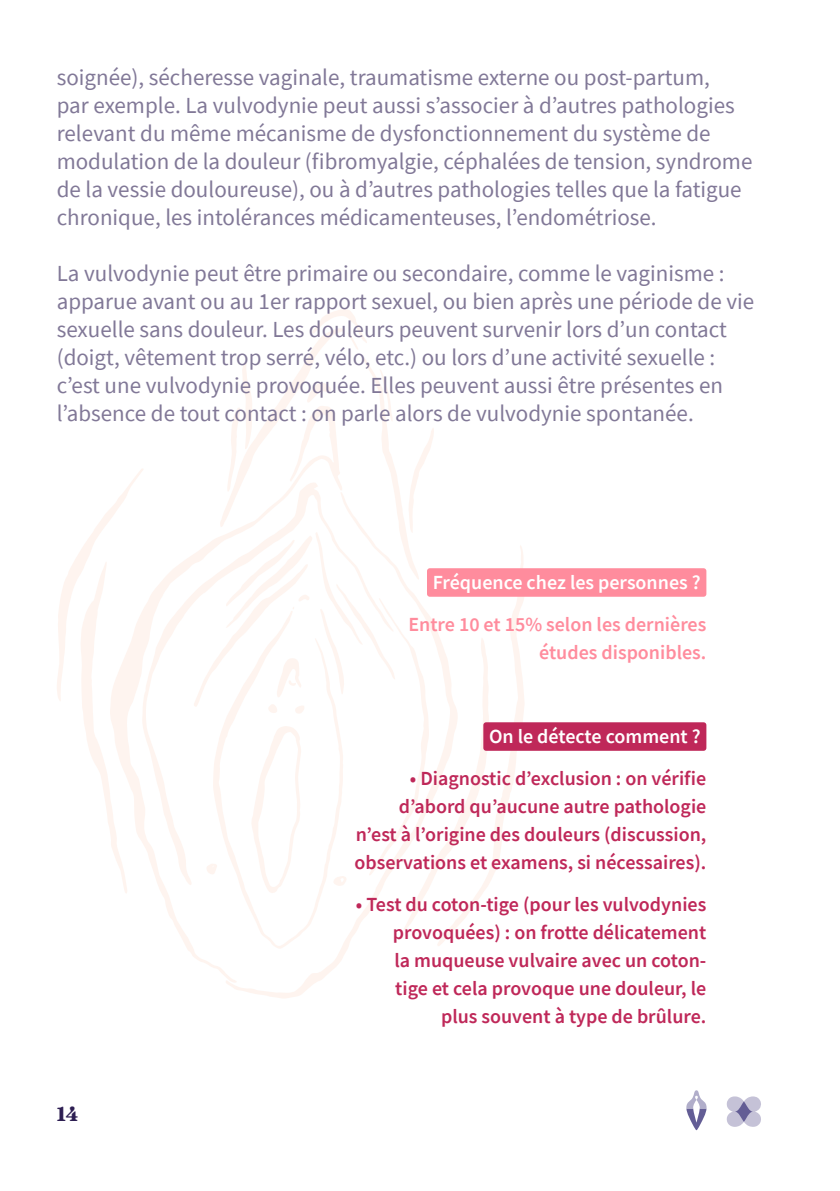
<style>
.page{position:relative;width:840px;height:1191px;background:#fff}
.page>*{position:absolute;margin:0;border:0;box-sizing:border-box;transform-origin:0 0}
.corps_1{font:23px/28px "Source Sans Pro";color:#817897}
.t1{font:600 20px/28px "Source Sans Pro";color:#bf2859;text-align:right}
.Corps_1_bold{font:600 20px/28px "Source Sans Pro";color:#ff8c9d;text-align:right}
.Corps_1_block{font:600 20px "Source Sans Pro";color:#fff}
.t2{font:700 20px "Fraunces 72 pt Soft";color:#2d1e52}
</style>
<div class="page">
<svg style="left:726px;top:1096px;width:34px;height:31px"></svg>
<svg style="left:686px;top:1090px;width:20px;height:40px"></svg>
<svg style="left:143px;top:555px;width:50px;height:330px"></svg>
<svg style="left:225px;top:946px;width:124px;height:52px"></svg>
<svg style="left:57px;top:469px;width:86px;height:424px"></svg>
<svg style="left:193px;top:309px;width:331px;height:637px"></svg>
<div style="left:427px;top:568px;width:279px;height:29px;background:#ff8c9d;border-radius:3px"></div>
<div style="left:483px;top:722px;width:223px;height:29px;background:#bf2859;border-radius:3px"></div>
<p class="corps_1" style="left:57px;top:63px;width:696px">soignée), sécheresse vaginale, traumatisme externe ou post-partum,<br>par exemple. La vulvodynie peut aussi s’associer à d’autres pathologies relevant du même mécanisme de dysfonctionnement du système de modulation de la douleur (fibromyalgie, céphalées de tension, syndrome de la vessie douloureuse), ou à d’autres pathologies telles que la fatigue chronique, les intolérances médicamenteuses, l’endométriose.</p>
<p class="corps_1" style="left:57px;top:259px;width:698px">La vulvodynie peut être primaire ou secondaire, comme le vaginisme : apparue avant ou au 1er rapport sexuel, ou bien après une période de vie sexuelle sans douleur. Les douleurs peuvent survenir lors d’un contact (doigt, vêtement trop serré, vélo, etc.) ou lors d’une activité sexuelle : c’est une vulvodynie provoquée. Elles peuvent aussi être présentes en l’absence de tout contact : on parle alors de vulvodynie spontanée.</p>
<p class="Corps_1_block" style="left:432px;top:569px;width:269px">Fréquence chez les personnes ?</p>
<p class="Corps_1_bold" style="left:408px;top:610px;width:299px">Entre 10 et 15% selon les dernières études disponibles.</p>
<p class="t2" style="left:57px;top:1098px;width:23px">14</p>
<p class="Corps_1_block" style="left:488px;top:723px;width:213px">On le détecte comment ?</p>
<p class="t1" style="left:354px;top:764px;width:353px">• Diagnostic d’exclusion : on vérifie d’abord qu’aucune autre pathologie n’est à l’origine des douleurs (discussion, observations et examens, si nécessaires).</p>
<p class="t1" style="left:356px;top:890px;width:352px">• Test du coton-tige (pour les vulvodynies provoquées) : on frotte délicatement<br>la muqueuse vulvaire avec un coton-<br>tige et cela provoque une douleur, le plus souvent à type de brûlure.</p>
</div>
